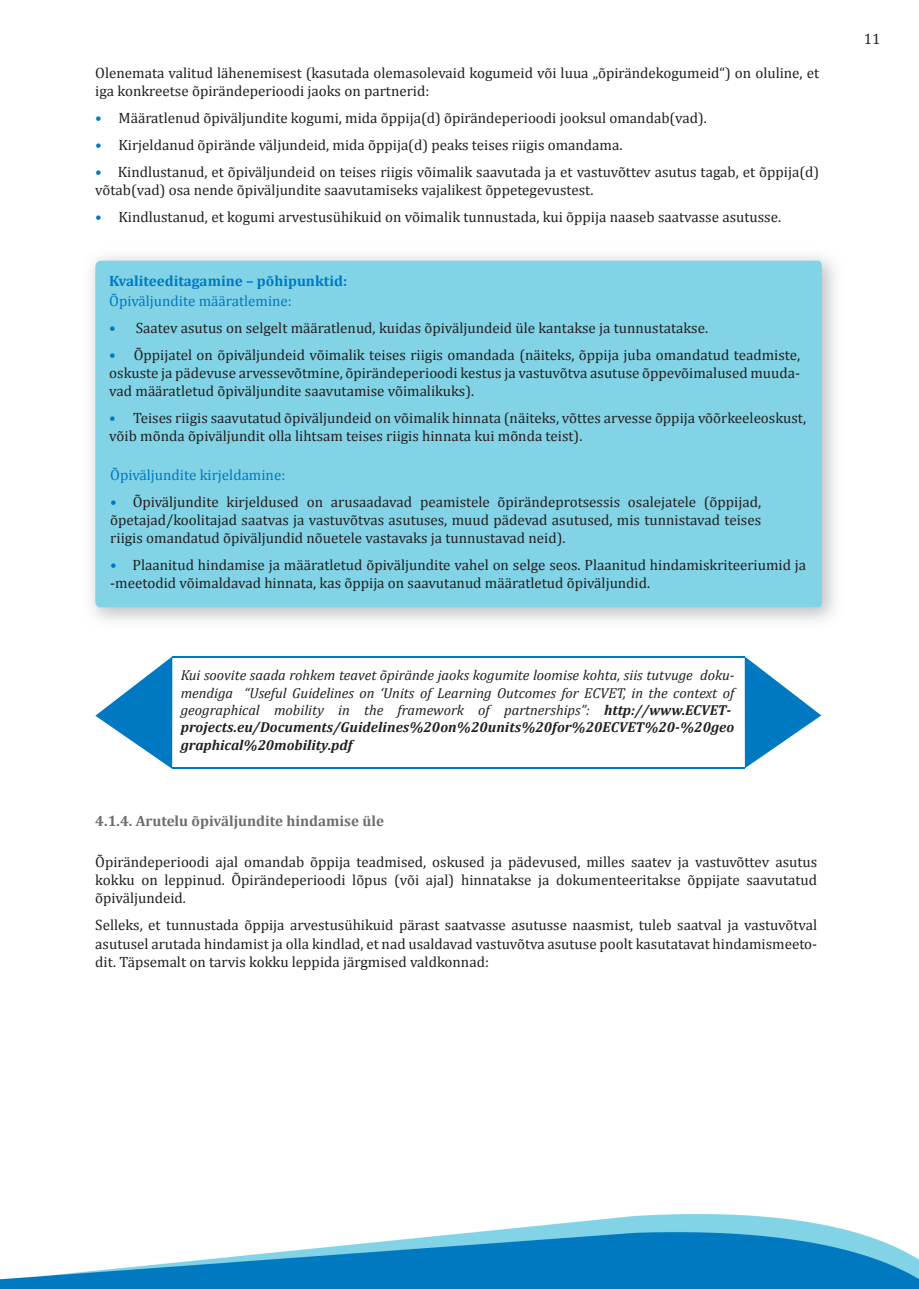
<style>
.page{position:relative;width:919px;height:1289px;background:#fff}
.page>*{position:absolute;margin:0;border:0;box-sizing:border-box;transform-origin:0 0}
.t1{font:15px/18px "Cambria";color:#231f20}
.t2{font:15px "Cambria";color:#0079c2}
.t3{font:700 15px "Cambria";color:#6c6d70}
.t4{font:700 15px "Cambria";color:#0079c2}
.t5{font:italic 14.4px/17.4px "Cambria";color:#231f20}
.s1{color:#0079c2}
.s2{font-weight:700}
</style>
<div class="page">
<img style="left:0;top:1214px;width:918px;height:74px">
<img style="left:90px;top:255px;width:746px;height:367px">
<div style="left:95px;top:261px;width:726px;height:346px;background:#82d3e6"></div>
<hr style="left:172px;top:656px;width:572px;height:1px;background:#0079c2">
<hr style="left:172px;top:767px;width:572px;height:2px;background:#0079c2">
<svg style="left:95px;top:656px;width:77px;height:112px"></svg>
<svg style="left:744px;top:656px;width:77px;height:112px"></svg>
<p class="t1" style="left:95px;top:63px;width:725px">Olenemata valitud lähenemisest (kasutada olemasolevaid kogumeid või luua „õpirändekogumeid“) on oluline, et iga konkreetse õpirändeperioodi jaoks on partnerid:</p>
<p class="t1" style="left:95px;top:108px;width:613px"><span class="s1">•</span> Määratlenud õpiväljundite kogumi, mida õppija(d) õpirändeperioodi jooksul omandab(vad).</p>
<p class="t1" style="left:95px;top:135px;width:528px"><span class="s1">•</span> Kirjeldanud õpirände väljundeid, mida õppija(d) peaks teises riigis omandama.</p>
<p class="t1" style="left:95px;top:162px;width:725px"><span class="s1">•</span> Kindlustanud, et õpiväljundeid on teises riigis võimalik saavutada ja et vastuvõttev asutus tagab, et õppija(d) võtab(vad) osa nende õpiväljundite saavutamiseks vajalikest õppetegevustest.</p>
<p class="t1" style="left:95px;top:207px;width:687px"><span class="s1">•</span> Kindlustanud, et kogumi arvestusühikuid on võimalik tunnustada, kui õppija naaseb saatvasse asutusse.</p>
<p class="t4" style="left:109px;top:271px;width:239px">Kvaliteeditagamine – põhipunktid:</p>
<p class="t2" style="left:109px;top:292px;width:184px">Õpiväljundite määratlemine:</p>
<p class="t1" style="left:109px;top:319px;width:600px"><span class="s1">•</span> Saatev asutus on selgelt määratlenud, kuidas õpiväljundeid üle kantakse ja tunnustatakse.</p>
<p class="t1" style="left:109px;top:346px;width:692px;text-align:justify"><span class="s1">•</span> Õppijatel on õpiväljundeid võimalik teises riigis omandada (näiteks, õppija juba omandatud teadmiste, oskuste ja pädevuse arvessevõtmine, õpirändeperioodi kestus ja vastuvõtva asutuse õppevõimalused muuda&shy;vad määratletud õpiväljundite saavutamise võimalikuks).</p>
<p class="t1" style="left:109px;top:409px;width:698px"><span class="s1">•</span> Teises riigis saavutatud õpiväljundeid on võimalik hinnata (näiteks, võttes arvesse õppija võõrkeeleoskust, võib mõnda õpiväljundit olla lihtsam teises riigis hinnata kui mõnda teist).</p>
<p class="t2" style="left:110px;top:466px;width:176px">Õpiväljundite kirjeldamine:</p>
<p class="t1" style="left:110px;top:493px;width:652px;text-align:justify"><span class="s1">•</span> Õpiväljundite kirjeldused on arusaadavad peamistele õpirändeprotsessis osalejatele (õppijad, õpetajad/koolitajad saatvas ja vastuvõtvas asutuses, muud pädevad asutused, mis tunnistavad teises riigis omandatud õpiväljundid nõuetele vastavaks ja tunnustavad neid).</p>
<p class="t1" style="left:110px;top:556px;width:697px"><span class="s1">•</span> Plaanitud hindamise ja määratletud õpiväljundite vahel on selge seos. Plaanitud hindamiskriteeriumid ja -meetodid võimaldavad hinnata, kas õppija on saavutanud määratletud õpiväljundid.</p>
<p class="t5" style="left:181px;top:666px;width:555px">Kui soovite saada rohkem teavet õpirände jaoks kogumite loomise kohta, siis tutvuge doku&shy;mendiga “Useful Guidelines on ‘Units of Learning Outcomes for ECVET, in the context of geographical mobility in the framework of partnerships”: <span class="s2">http://www.ECVET&shy;projects.eu/Documents/Guidelines%20on%20units%20for%20ECVET%20-%20geo graphical%20mobility.pdf</span></p>
<p class="t3" style="left:95px;top:810px;width:290px">4.1.4. Arutelu õpiväljundite hindamise üle</p>
<p class="t1" style="left:95px;top:853px;width:723px;text-align:justify">Õpirändeperioodi ajal omandab õppija teadmised, oskused ja pädevused, milles saatev ja vastuvõttev asutus kokku on leppinud. Õpirändeperioodi lõpus (või ajal) hinnatakse ja dokumenteeritakse õppijate saavutatud õpiväljundeid.</p>
<p class="t1" style="left:95px;top:916px;width:723px;text-align:justify">Selleks, et tunnustada õppija arvestusühikuid pärast saatvasse asutusse naasmist, tuleb saatval ja vastuvõtval asutusel arutada hindamist ja olla kindlad, et nad usaldavad vastuvõtva asutuse poolt kasutatavat hindamismeeto&shy;dit. Täpsemalt on tarvis kokku leppida järgmised valdkonnad:</p>
<p class="t1" style="left:863px;top:30px;width:18px">11</p>
</div>
